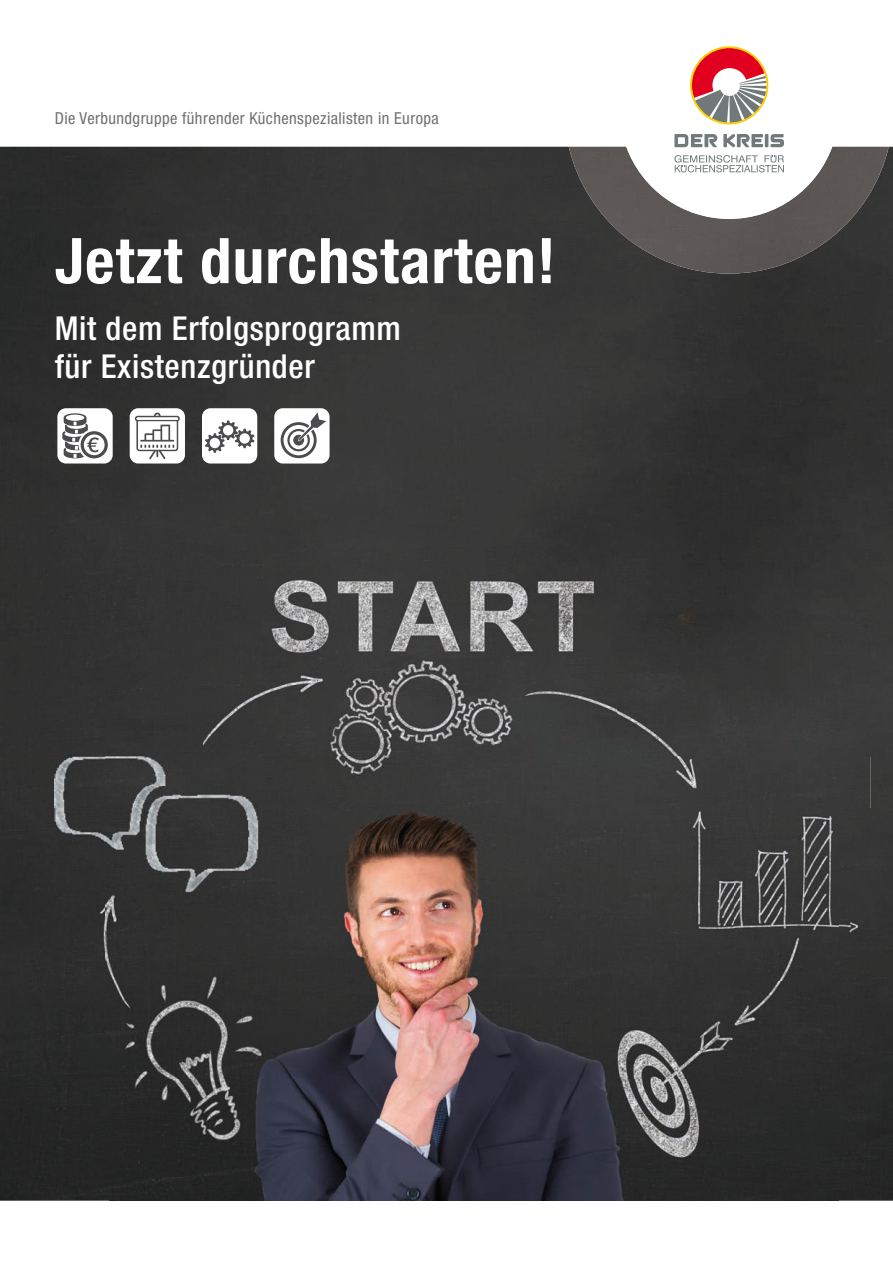
<style>
.page{position:relative;width:893px;height:1263px;background:#fff}
.page>*{position:absolute;margin:0;border:0;box-sizing:border-box;transform-origin:0 0}
.t1{font:700 condensed 63px "Helvetica Neue LT Pro";letter-spacing:.02em;color:#fff}
.t2{font:500 condensed 33px/37.5px "Helvetica Neue LT Pro";letter-spacing:.02em;color:#fff}
.t3{font:condensed 16.5px "Helvetica Neue LT Pro";letter-spacing:.025em;color:#707173}
</style>
<div class="page">
<img style="left:0;top:147px;width:893px;height:1054px">
<div style="left:57px;top:408px;width:56px;height:55px;background:#fff;border-radius:9px"></div>
<svg style="left:62px;top:413px;width:46px;height:45px"></svg>
<div style="left:130px;top:408px;width:55px;height:55px;background:#fff;border-radius:9px"></div>
<svg style="left:135px;top:413px;width:45px;height:46px"></svg>
<div style="left:202px;top:408px;width:55px;height:55px;background:#fff;border-radius:9px"></div>
<svg style="left:205px;top:420px;width:49px;height:33px"></svg>
<div style="left:274px;top:408px;width:56px;height:55px;background:#fff;border-radius:9px"></div>
<svg style="left:281px;top:412px;width:45px;height:46px"></svg>
<img style="left:109px;top:809px;width:729px;height:392px">
<img style="left:106px;top:546px;width:765px;height:263px">
<img style="left:55px;top:546px;width:51px;height:631px">
<img style="left:838px;top:809px;width:33px;height:368px">
<img style="left:105px;top:809px;width:4px;height:368px">
<img style="left:569px;top:147px;width:320px;height:127px">
<svg style="left:620px;top:81px;width:219px;height:138px"></svg>
<svg style="left:674px;top:155px;width:110px;height:17px"></svg>
<svg style="left:674px;top:133px;width:110px;height:14px"></svg>
<svg style="left:690px;top:46px;width:78px;height:78px"></svg>
<p class="t3" style="left:55px;top:109px;width:385px">Die Verbundgruppe führender Küchenspezialisten in Europa</p>
<h1 class="t1" style="left:55px;top:223px;width:502px">Jetzt durchstarten!</h1>
<h2 class="t2" style="left:55px;top:309px;width:348px">Mit dem Erfolgsprogramm für Existenzgründer</h2>
</div>
